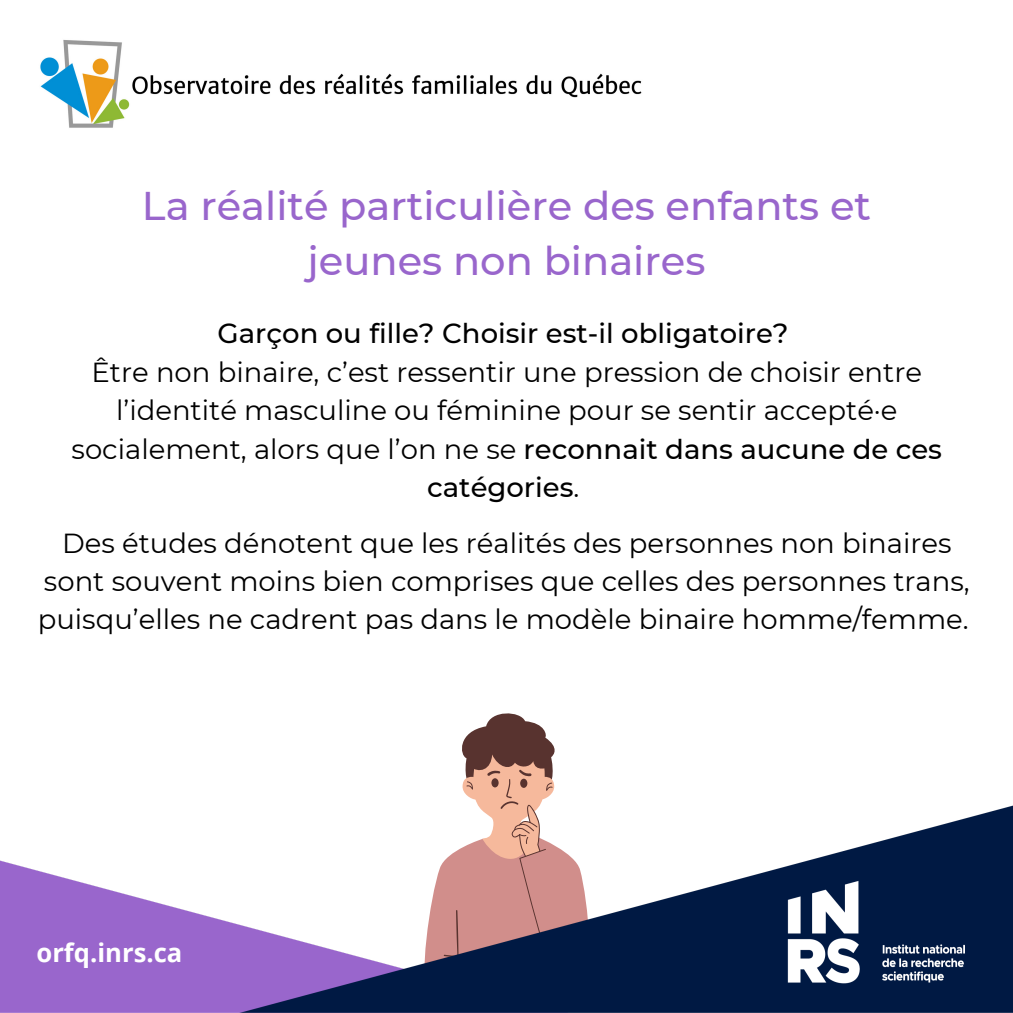
<style>
.page{position:relative;width:1013px;height:1013px;background:#fff}
.page>*{position:absolute;margin:0;border:0;box-sizing:border-box;transform-origin:0 0}
.t1{font:500 40px/55.2px "Montserrat";color:#96c;text-align:center}
.t2{font:27.5px/38.5px "Montserrat";color:#000;text-align:center}
.t3{font:500 27.5px "Montserrat";color:#000}
.t4{font:700 25.62px "Open Sans";color:#fff}
.s1{font-weight:500}
</style>
<div class="page">
<svg style="left:462px;top:713px;width:93px;height:78px"></svg>
<img style="left:0;top:791px;width:1012px;height:221px">
<img style="left:40px;top:40px;width:602px;height:88px">
<h1 class="t1" style="left:142px;top:178px;width:730px">La réalité particulière des enfants et jeunes non binaires</h1>
<p class="t3" style="left:217px;top:317px;width:572px">Garçon ou fille? Choisir est-il obligatoire?</p>
<p class="t2" style="left:72px;top:353px;width:872px">Être non binaire, c’est ressentir une pression de choisir entre l’identité masculine ou féminine pour se sentir accepté·e socialement, alors que l’on ne se <span class="s1">reconnait dans aucune de ces catégories</span>.</p>
<p class="t2" style="left:38px;top:523px;width:933px">Des études dénotent que les réalités des personnes non binaires sont souvent moins bien comprises que celles des personnes trans, puisqu’elles ne cadrent pas dans le modèle binaire homme/femme.</p>
<p class="t4" style="left:36px;top:934px;width:147px">orfq.inrs.ca</p>
</div>
